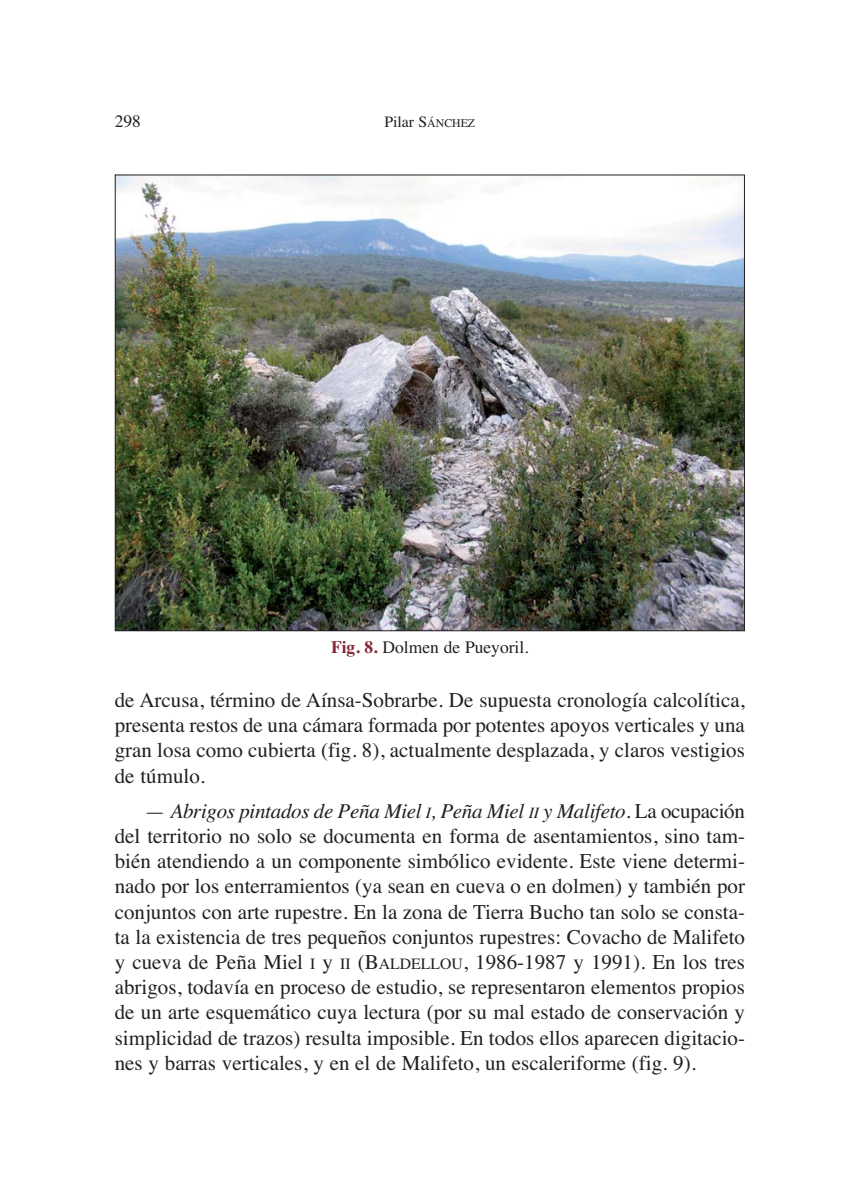
<style>
.page{position:relative;width:846px;height:1191px;background:#fff}
.page>*{position:absolute;margin:0;border:0;box-sizing:border-box;transform-origin:0 0}
.t1{font:21px/25.2px "Times";color:#231f20;text-align:justify}
.t2{font:17.5px "Times";color:#231f20}
.t3{font:15.75px "Times";color:#231f20}
.s1{font-size:11.9px}
.s2{font-weight:700;color:#882838}
.s3{font-style:italic}
.s4{font-style:italic;font-size:15.75px}
.s5{font-size:15.75px}
</style>
<div class="page">
<img style="left:117px;top:176px;width:626px;height:453px">
<p class="t2" style="left:115px;top:115px;width:28px">298</p>
<p class="t3" style="left:384px;top:116px;width:92px">Pilar S<span class="s1">ÁNCHEZ</span></p>
<p class="t2" style="left:331px;top:640px;width:199px"><span class="s2">Fig. 8.</span> Dolmen de Pueyoril.</p>
<p class="t1" style="left:115px;top:689px;width:632px">de Arcusa, término de Aínsa-Sobrarbe. De supuesta cronología calcolítica, presenta restos de una cámara formada por potentes apoyos verticales y una gran losa como cubierta (fig. 8), actualmente desplazada, y claros vestigios de túmulo.</p>
<p class="t1" style="left:115px;top:799px;width:632px;text-indent:30px">— <span class="s3">Abrigos pintados de Peña Miel</span> <span class="s4">I</span><span class="s3">, Peña Miel</span> <span class="s4">II</span> <span class="s3">y Malifeto.</span> La ocupación del territorio no solo se documenta en forma de asentamientos, sino tam&shy;bién atendiendo a un componente simbólico evidente. Este viene determi&shy;nado por los enterramientos (ya sean en cueva o en dolmen) y también por conjuntos con arte rupestre. En la zona de Tierra Bucho tan solo se consta&shy;ta la existencia de tres pequeños conjuntos rupestres: Covacho de Malifeto y cueva de Peña Miel <span class="s5">I</span> y <span class="s5">II</span> (B<span class="s5">ALDELLOU</span>, 1986-1987 y 1991). En los tres abrigos, todavía en proceso de estudio, se representaron elementos propios de un arte esquemático cuya lectura (por su mal estado de conservación y simplicidad de trazos) resulta imposible. En todos ellos aparecen digitacio&shy;nes y barras verticales, y en el de Malifeto, un escaleriforme (fig. 9).</p>
</div>
